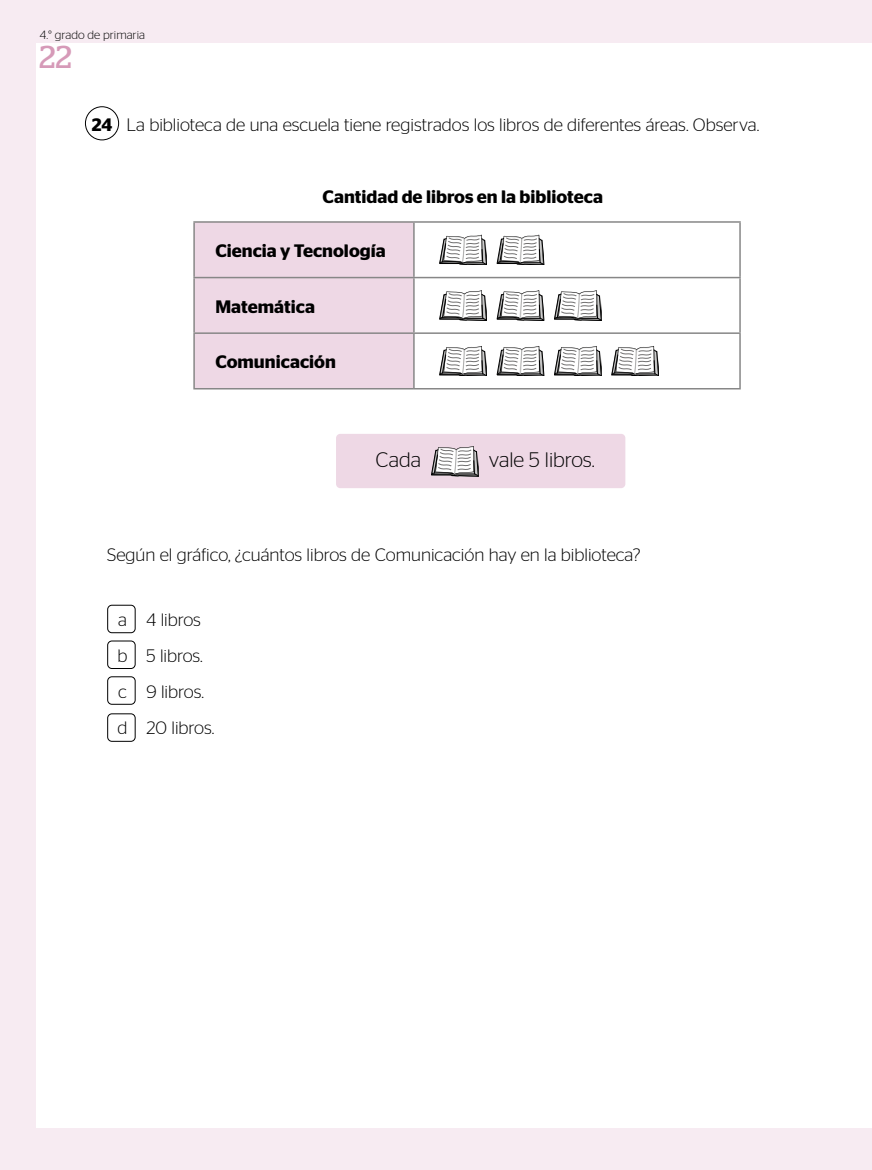
<style>
.page{position:relative;width:872px;height:1170px;background:#fff}
.page>*{position:absolute;margin:0;border:0;box-sizing:border-box;transform-origin:0 0}
.t1{font:31.65px "Stag";color:#d69ab8}
.t2{font:300 21px "Stag Sans";color:#000}
.t3{font:300 18px/36px "Stag Sans";color:#000}
.t4{font:600 18px "Stag Sans";color:#000}
.t5{font:300 12px "Stag Sans";color:#000}
</style>
<div class="page">
<div style="left:0;top:0;width:872px;height:1169px;background:#f7ebf2"></div>
<div style="left:36px;top:43px;width:836px;height:1084px;background:#fff"></div>
<div style="left:85px;top:106px;width:34px;height:34px;border:1px solid #000;border-radius:50%"></div>
<div style="left:107px;top:604px;width:28px;height:29px;border:1px solid #000;border-radius:4px"></div>
<div style="left:107px;top:640px;width:28px;height:28px;border:1px solid #000;border-radius:4px"></div>
<div style="left:107px;top:676px;width:28px;height:28px;border:1px solid #000;border-radius:4px"></div>
<div style="left:107px;top:713px;width:28px;height:28px;border:1px solid #000;border-radius:4px"></div>
<div style="left:195px;top:223px;width:218px;height:165px;background:#eed8e5"></div>
<svg style="left:415px;top:234px;width:324px;height:142px"></svg>
<hr style="left:193px;top:221px;width:221px;height:2px;background:#878787">
<hr style="left:193px;top:223px;width:2px;height:54px;background:#878787">
<hr style="left:414px;top:221px;width:326px;height:2px;background:#878787">
<hr style="left:413px;top:223px;width:2px;height:54px;background:#878787">
<hr style="left:739px;top:223px;width:1px;height:54px;background:#878787">
<hr style="left:193px;top:277px;width:221px;height:1px;background:#878787">
<hr style="left:193px;top:278px;width:2px;height:54px;background:#878787">
<hr style="left:414px;top:277px;width:326px;height:1px;background:#878787">
<hr style="left:413px;top:278px;width:2px;height:54px;background:#878787">
<hr style="left:739px;top:278px;width:1px;height:54px;background:#878787">
<hr style="left:193px;top:332px;width:221px;height:2px;background:#878787">
<hr style="left:193px;top:334px;width:2px;height:54px;background:#878787">
<hr style="left:414px;top:332px;width:326px;height:2px;background:#878787">
<hr style="left:413px;top:334px;width:2px;height:54px;background:#878787">
<hr style="left:739px;top:334px;width:1px;height:54px;background:#878787">
<hr style="left:193px;top:388px;width:221px;height:1px;background:#878787">
<hr style="left:414px;top:388px;width:326px;height:1px;background:#878787">
<svg style="left:439px;top:235px;width:48px;height:30px"></svg>
<svg style="left:497px;top:235px;width:47px;height:30px"></svg>
<svg style="left:439px;top:290px;width:48px;height:30px"></svg>
<svg style="left:497px;top:290px;width:47px;height:30px"></svg>
<svg style="left:554px;top:290px;width:47px;height:30px"></svg>
<svg style="left:439px;top:346px;width:48px;height:30px"></svg>
<svg style="left:497px;top:346px;width:47px;height:30px"></svg>
<svg style="left:554px;top:346px;width:47px;height:30px"></svg>
<svg style="left:611px;top:346px;width:48px;height:30px"></svg>
<div style="left:336px;top:434px;width:289px;height:54px;background:#eed8e5;border-radius:4px"></div>
<svg style="left:431px;top:446px;width:47px;height:30px"></svg>
<p class="t5" style="left:40px;top:28px;width:107px">4.° grado de primaria</p>
<h1 class="t1" style="left:39px;top:38px;width:34px">22</h1>
<p class="t4" style="left:92px;top:114px;width:22px">24</p>
<p class="t3" style="left:126px;top:106px;width:634px">La biblioteca de una escuela tiene registrados los libros de diferentes áreas. Observa.</p>
<p class="t4" style="left:322px;top:186px;width:282px">Cantidad de libros en la biblioteca</p>
<p class="t4" style="left:215px;top:240px;width:172px">Ciencia y Tecnología</p>
<p class="t4" style="left:215px;top:296px;width:101px">Matemática</p>
<p class="t4" style="left:215px;top:351px;width:122px">Comunicación</p>
<p class="t2" style="left:375px;top:448px;width:47px">Cada</p>
<p class="t2" style="left:489px;top:448px;width:108px">vale 5 libros.</p>
<p class="t3" style="left:107px;top:536px;width:535px">Según el gráfico, ¿cuántos libros de Comunicación hay en la biblioteca?</p>
<p class="t3" style="left:118px;top:601px;width:12px;text-align:justify">a b c d</p>
<p class="t3" style="left:147px;top:601px;width:69px">4 libros<br>5 libros.<br>9 libros.<br>20 libros.</p>
</div>
